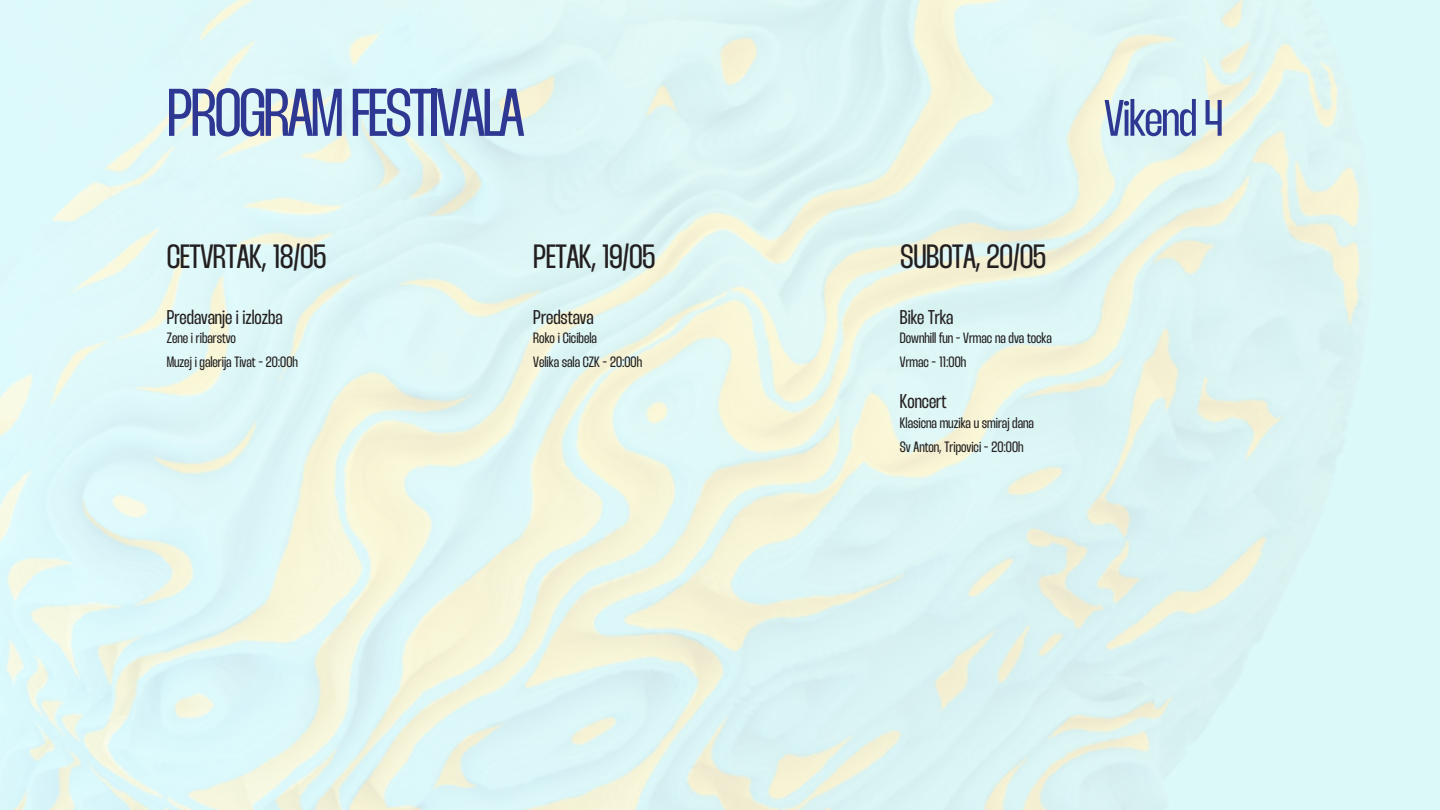
<style>
.page{position:relative;width:1440px;height:810px;background:#fff}
.page>*{position:absolute;margin:0;border:0;box-sizing:border-box;transform-origin:0 0}
.t1{font:67.2px "Thunder LC";letter-spacing:-.045em;color:#2e3791}
.t2{font:51.07px "Thunder LC";letter-spacing:-.03em;color:#2e3791}
.t3{font:33.6px "Thunder LC";letter-spacing:-.015em;color:#231f20}
.t4{font:19.88px "Thunder LC";color:#231f20}
.t5{font:14.92px/24.2px "Thunder LC";color:#231f20}
</style>
<div class="page">
<img style="left:0;top:0;width:1440px;height:810px">
<h1 class="t1" style="left:167px;top:87px;width:359px">PROGRAMFESTIVALA</h1>
<h2 class="t2" style="left:1104px;top:99px;width:121px">Vikend 4</h2>
<h3 class="t3" style="left:167px;top:244px;width:162px">CETVRTAK, 18/05</h3>
<h3 class="t3" style="left:533px;top:244px;width:124px">PETAK, 19/05</h3>
<h3 class="t3" style="left:900px;top:244px;width:148px">SUBOTA, 20/05</h3>
<h3 class="t4" style="left:167px;top:309px;width:117px">Predavanje i izlozba</h3>
<h3 class="t4" style="left:533px;top:309px;width:62px">Predstava</h3>
<h3 class="t4" style="left:900px;top:309px;width:55px">Bike Trka</h3>
<p class="t5" style="left:167px;top:327px;width:133px">Zene i ribarstvo<br>Muzej i galerija Tivat - 20:00h</p>
<p class="t5" style="left:533px;top:327px;width:110px">Roko i Cicibela<br>Velika sala CZK - 20:00h</p>
<p class="t5" style="left:900px;top:327px;width:153px">Downhill fun - Vrmac na dva tocka<br>Vrmac - 11:00h</p>
<h3 class="t4" style="left:900px;top:394px;width:48px">Koncert</h3>
<p class="t5" style="left:900px;top:412px;width:136px">Klasicna muzika u smiraj dana<br>Sv Anton, Tripovici - 20:00h</p>
</div>
